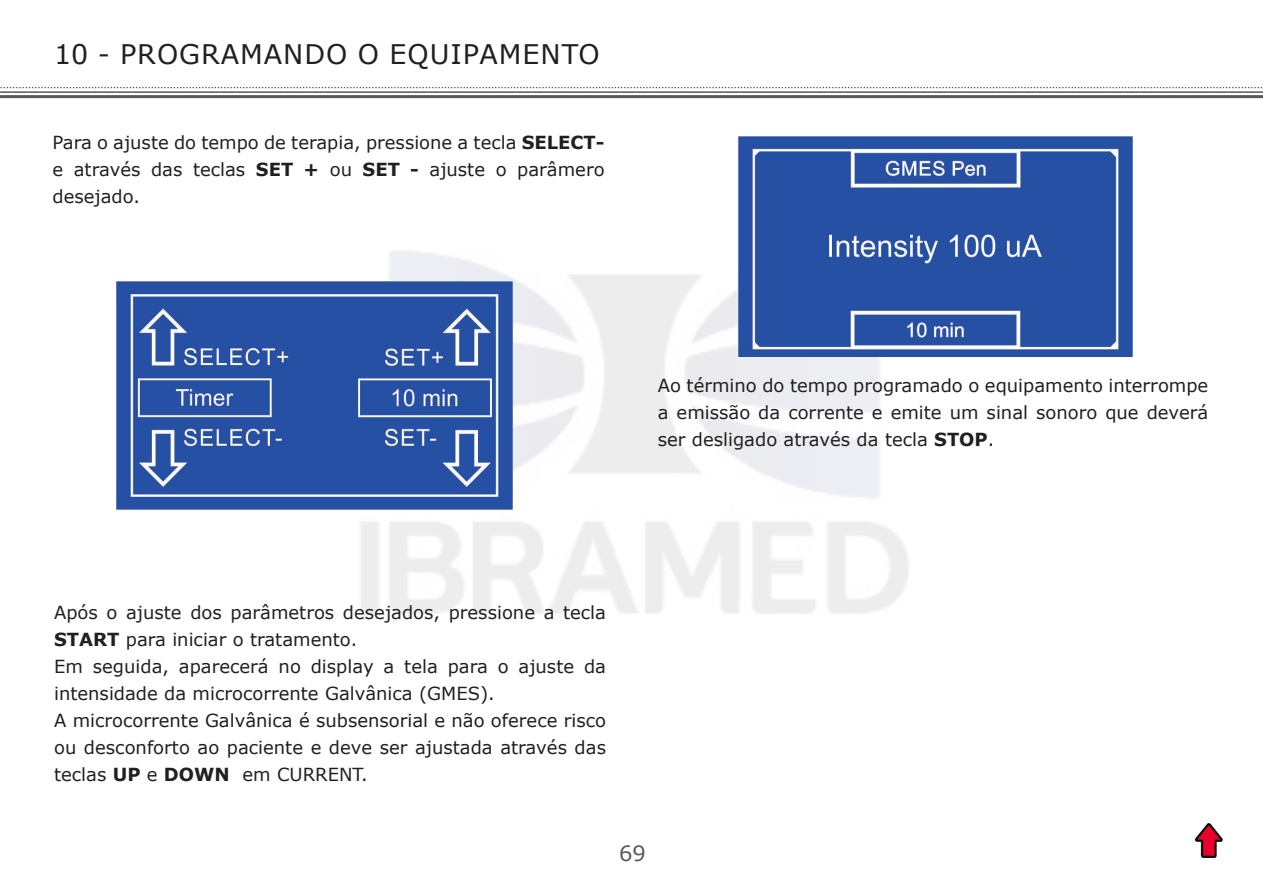
<style>
.page{position:relative;width:1263px;height:893px;background:#fff}
.page>*{position:absolute;margin:0;border:0;box-sizing:border-box;transform-origin:0 0}
.TITULO_1{font:27px "Verdana";letter-spacing:.035em;color:#231f20}
.t1{font:21px "Verdana";color:#57585a}
.Texto{font:18px/27px "Verdana";color:#231f20;text-align:justify}
.s1{font-weight:700}
</style>
<div class="page">
<svg style="left:0;top:87px;width:1262px;height:1px"></svg>
<hr style="left:0;top:91px;width:1263px;height:2px;background:#57585a">
<hr style="left:0;top:95px;width:1263px;height:3px;background:#57585a">
<img style="left:1194px;top:823px;width:29px;height:35px">
<img style="left:361px;top:251px;width:558px;height:362px">
<img style="left:117px;top:281px;width:395px;height:229px">
<img style="left:738px;top:137px;width:394px;height:219px">
<p class="TITULO_1" style="left:54px;top:36px;width:547px">10 - PROGRAMANDO O EQUIPAMENTO</p>
<p class="Texto" style="left:52px;top:129px;width:554px">Para o ajuste do tempo de terapia, pressione a tecla <span class="s1">SELECT&shy;</span>e através das teclas <span class="s1">SET +</span> ou <span class="s1">SET -</span> ajuste o parâmero desejado.</p>
<p class="Texto" style="left:658px;top:372px;width:552px">Ao término do tempo programado o equipamento interrompe a emissão da corrente e emite um sinal sonoro que deverá ser desligado através da tecla <span class="s1">STOP</span>.</p>
<p class="Texto" style="left:54px;top:598px;width:553px">Após o ajuste dos parâmetros desejados, pressione a tecla<br><span class="s1">START</span> para iniciar o tratamento.</p>
<p class="Texto" style="left:54px;top:652px;width:553px">Em seguida, aparecerá no display a tela para o ajuste da intensidade da microcorrente Galvânica (GMES).</p>
<p class="Texto" style="left:54px;top:706px;width:553px">A microcorrente Galvânica é subsensorial e não oferece risco ou desconforto ao paciente e deve ser ajustada através das teclas <span class="s1">UP</span> e <span class="s1">DOWN</span> em CURRENT.</p>
<p class="t1" style="left:619px;top:839px;width:28px">69</p>
</div>
